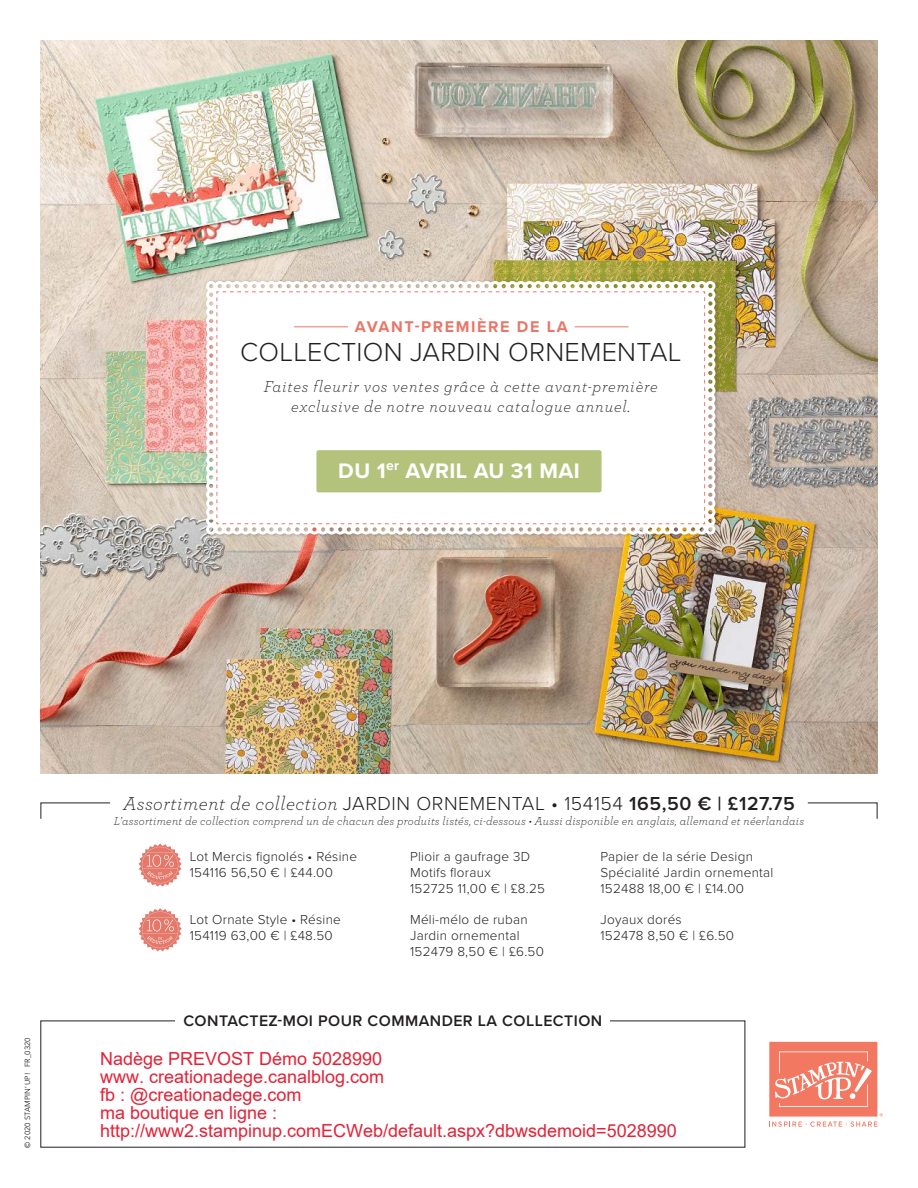
<style>
.page{position:relative;width:918px;height:1188px;background:#fff}
.page>*{position:absolute;margin:0;border:0;box-sizing:border-box;transform-origin:0 0}
.t1{font:300 27px "Proxima Nova";letter-spacing:.01em;color:#231f20}
.t2{font:700 21.75px "Proxima Nova";letter-spacing:.02em;color:#fff}
.t3{font:italic 300 19.5px "Archer";letter-spacing:.03em;color:#231f20}
.t4{font:18px/18px "Arial";color:#e52136}
.t5{font:italic 300 16.5px/19.8px "Archer";letter-spacing:.05em;color:#231f20;text-align:center}
.t6{font:700 16.05px "Proxima Nova";letter-spacing:.1em;color:#e87768}
.t7{font:600 15.75px "Proxima Nova";letter-spacing:.03em;color:#231f20}
.t8{font:300 13.5px/16.2px "Proxima Nova";letter-spacing:.02em;color:#231f20}
.t9{font:italic 300 12px "Archer";letter-spacing:.02em;color:#231f20}
.t10{font:7.5px "Avenir Next LT Pro";color:#231f20}
.s1{font-family:"Proxima Nova";font-style:normal}
.s2{font-family:"Proxima Nova";font-weight:600;font-style:normal}
</style>
<div class="page">
<svg style="left:139px;top:843px;width:43px;height:44px"></svg>
<svg style="left:139px;top:908px;width:43px;height:43px"></svg>
<img style="left:40px;top:40px;width:838px;height:733px">
<div style="left:205px;top:279px;width:514px;height:258px;background:#231f20;opacity:.2"></div>
<svg style="left:206px;top:281px;width:510px;height:254px"></svg>
<svg style="left:216px;top:291px;width:490px;height:234px"></svg>
<svg style="left:40px;top:802px;width:71px;height:17px"></svg>
<svg style="left:807px;top:802px;width:71px;height:17px"></svg>
<svg style="left:769px;top:1042px;width:114px;height:85px"></svg>
<div style="left:316px;top:450px;width:286px;height:42px;background:#b3c37c;border-radius:2px"></div>
<hr style="left:294px;top:326px;width:54px;height:1px;background:#e87768">
<hr style="left:575px;top:326px;width:54px;height:1px;background:#e87768">
<p class="t6" style="left:355px;top:318px;width:215px">AVANT-PREMIÈRE DE LA</p>
<h1 class="t1" style="left:240px;top:338px;width:443px">COLLECTION JARDIN ORNEMENTAL</h1>
<p class="t5" style="left:264px;top:377px;width:396px">Faites fleurir vos ventes grâce à cette avant-première exclusive de notre nouveau catalogue annuel.</p>
<h2 class="t2" style="left:338px;top:460px;width:243px">DU 1<sup>er</sup> AVRIL AU 31 MAI</h2>
<p class="t10" style="left:25px;top:1148px;width:112px;rotate:-90deg">© 2020 STAMPIN’ UP! FR_0320</p>
<h3 class="t3" style="left:123px;top:794px;width:673px">Assortiment de collection <span class="s1">JARDIN ORNEMENTAL • 154154</span> <span class="s2">165,50 € | £127.75</span></h3>
<p class="t9" style="left:114px;top:816px;width:692px">L’assortiment de collection comprend un de chacun des produits listés, ci-dessous • Aussi disponible en anglais, allemand et néerlandais</p>
<p class="t8" style="left:190px;top:848px;width:169px">Lot Mercis ignolés • Résine<br>154116 56,50 € | £44.00</p>
<p class="t8" style="left:410px;top:848px;width:137px">Plioir a gaufrage 3D<br>Motifs loraux<br>152725 11,00 € | £8.25</p>
<p class="t8" style="left:600px;top:848px;width:174px">Papier de la série Design<br>Spécialité Jardin ornemental<br>152488 18,00 € | £14.00</p>
<p class="t8" style="left:190px;top:911px;width:153px">Lot Ornate Style • Résine<br>154119 63,00 € | £48.50</p>
<p class="t8" style="left:410px;top:911px;width:135px">Méli-mélo de ruban<br>Jardin ornemental<br>152479 8,50 € | £6.50</p>
<p class="t8" style="left:600px;top:911px;width:135px">Joyaux dorés<br>152478 8,50 € | £6.50</p>
<p class="t7" style="left:183px;top:1015px;width:420px">CONTACTEZ-MOI POUR COMMANDER LA COLLECTION</p>
<h3 class="t4" style="left:100px;top:1051px;width:578px">Nadège PREVOST Démo 5028990<br>www. creationadege.canalblog.com<br>fb : @creationadege.com<br>ma boutique en ligne : http://www2.stampinup.comECWeb/default.aspx?dbwsdemoid=5028990</h3>
</div>
